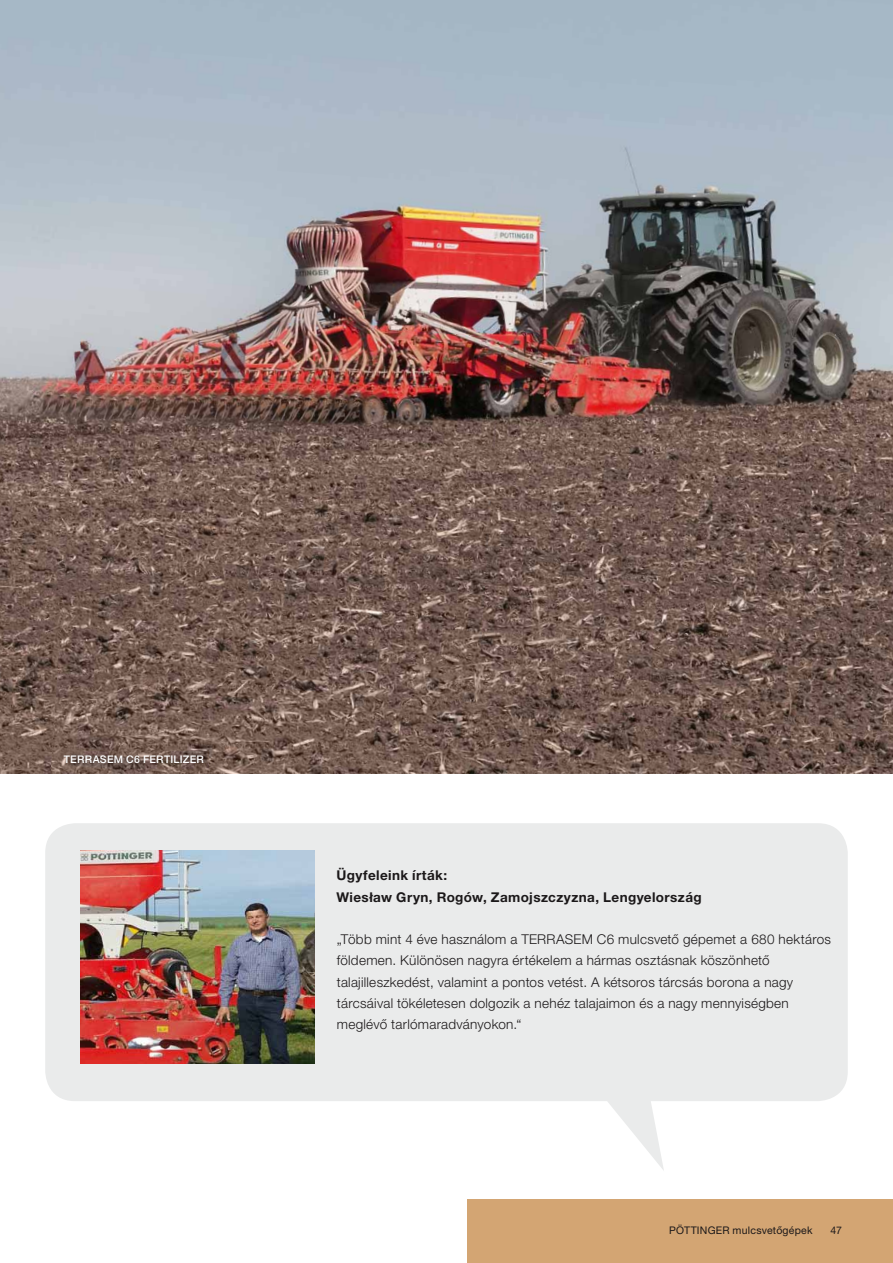
<style>
.page{position:relative;width:893px;height:1263px;background:#fff}
.page>*{position:absolute;margin:0;border:0;box-sizing:border-box;transform-origin:0 0}
.t1{font:300 13.5px/21.3px "Helvetica Neue LTW1 G";letter-spacing:.02em;color:#1b1819}
.t2{font:700 13.5px/21.3px "Helvetica Neue LTW1 G";letter-spacing:.03em;color:#1b1819}
.t3{font:10.5px "Helvetica Neue LTW1 G";letter-spacing:.025em;color:#1b1819}
.t4{font:500 10.5px "Helvetica Neue LTW1 G";letter-spacing:.025em;color:#fff}
</style>
<div class="page">
<div style="left:468px;top:1199px;width:425px;height:64px;background:#d3a573"></div>
<img style="left:106px;top:0;width:396px;height:308px">
<img style="left:502px;top:0;width:391px;height:338px">
<img style="left:0;top:0;width:106px;height:774px">
<img style="left:57px;top:308px;width:446px;height:365px">
<img style="left:477px;top:338px;width:416px;height:386px">
<img style="left:50px;top:673px;width:742px;height:101px">
<img style="left:787px;top:724px;width:106px;height:50px">
<div style="left:45px;top:823px;width:803px;height:278px;background:#eaebeb;border-radius:30px"></div>
<img style="left:81px;top:851px;width:234px;height:212px">
<img style="left:60px;top:752px;width:149px;height:17px">
<p class="t4" style="left:64px;top:756px;width:142px">TERRASEM C6 FERTILIZER</p>
<p class="t2" style="left:336px;top:866px;width:367px">Ügyfeleink írták:<br>Wiesław Gryn, Rogów, Zamojszczyzna, Lengyelország</p>
<p class="t1" style="left:337px;top:930px;width:496px">„Több mint 4 éve használom a TERRASEM C6 mulcsvető gépemet a 680 hektáros földemen. Különösen nagyra értékelem a hármas osztásnak köszönhető talajilleszkedést, valamint a pontos vetést. A kétsoros tárcsás borona a nagy tárcsáival tökéletesen dolgozik a nehéz talajaimon és a nagy mennyiségben meglévő tarlómaradványokon.“</p>
<p class="t3" style="left:669px;top:1226px;width:145px">PÖTTINGER mulcsvetőgépek</p>
<p class="t3" style="left:830px;top:1226px;width:13px">47</p>
</div>
